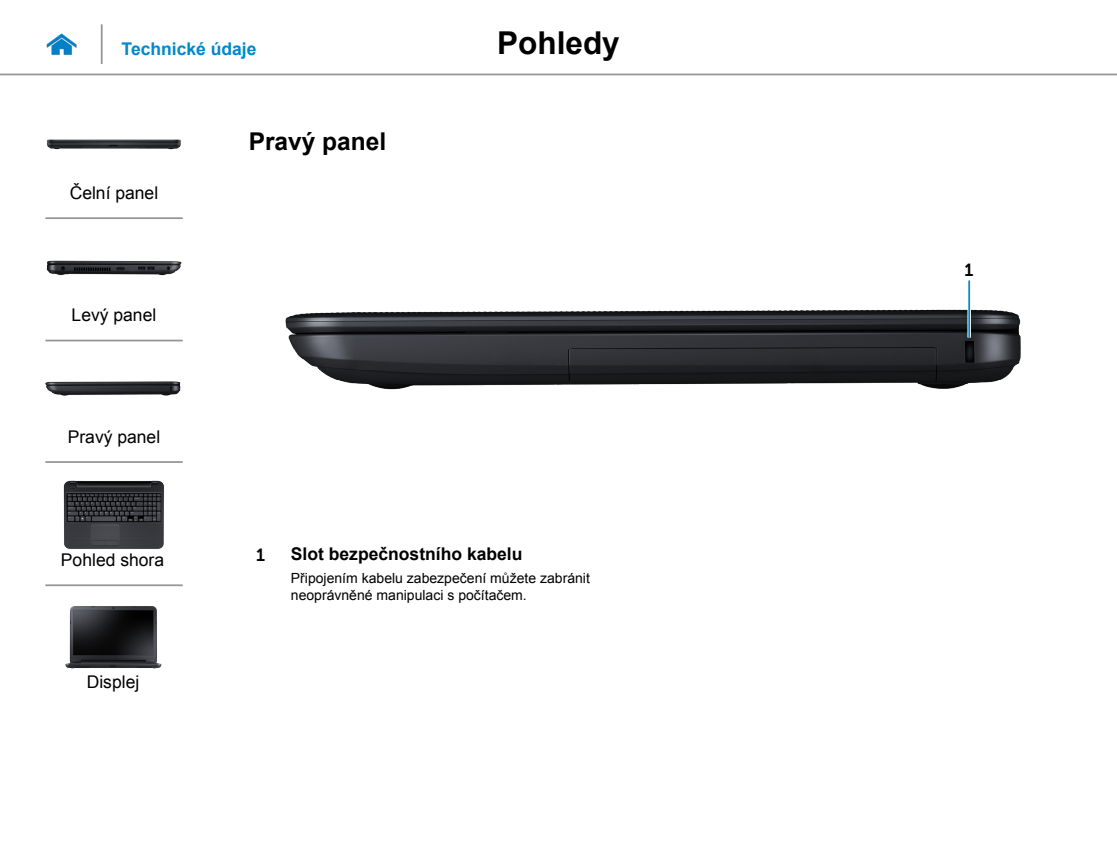
<style>
.page{position:relative;width:1117px;height:844px;background:#fff}
.page>*{position:absolute;margin:0;border:0;box-sizing:border-box;transform-origin:0 0}
.t1{font:700 31.5px "Arial";color:#000}
.Head2{font:700 24.5px "Arial";color:#000}
.t2{font:17.5px "Arial";color:#000}
.Callout_Head{font:700 17.5px "Arial";color:#000}
.t3{font:700 17.5px "Arial";color:#0087cc}
.Callout-L{font:17.5px "Museo Sans For Dell 700";color:#000}
.Callout_description{font:14px/17.5px "Arial";color:#000}
</style>
<div class="page">
<hr style="left:0;top:74px;width:1116px;height:1px;background:#939598">
<img style="left:46px;top:33px;width:31px;height:23px">
<img style="left:285px;top:287px;width:736px;height:103px">
<hr style="left:967px;top:280px;width:3px;height:57px;background:#fff">
<hr style="left:968px;top:280px;width:1px;height:57px;background:#0087cc">
<hr style="left:101px;top:24px;width:2px;height:40px;background:#939598">
<img style="left:45px;top:381px;width:136px;height:15px">
<img style="left:64px;top:480px;width:100px;height:69px">
<hr style="left:45px;top:217px;width:138px;height:2px;background:#939598">
<hr style="left:45px;top:339px;width:138px;height:2px;background:#939598">
<hr style="left:45px;top:461px;width:138px;height:2px;background:#939598">
<hr style="left:45px;top:584px;width:138px;height:2px;background:#939598">
<img style="left:46px;top:139px;width:135px;height:11px">
<img style="left:46px;top:260px;width:136px;height:16px">
<img style="left:65px;top:606px;width:97px;height:63px">
<p class="t3" style="left:122px;top:37px;width:136px">Technické údaje</p>
<h1 class="t1" style="left:497px;top:22px;width:124px">Pohledy</h1>
<p class="t2" style="left:70px;top:181px;width:90px">Čelní panel</p>
<p class="t2" style="left:72px;top:303px;width:86px">Levý panel</p>
<p class="t2" style="left:68px;top:425px;width:94px">Pravý panel</p>
<p class="t2" style="left:61px;top:548px;width:105px">Pohled shora</p>
<p class="t2" style="left:87px;top:670px;width:54px">Displej</p>
<p class="Head2" style="left:249px;top:125px;width:139px">Pravý panel</p>
<p class="Callout-L" style="left:256px;top:544px;width:10px">1</p>
<p class="Callout_Head" style="left:291px;top:542px;width:233px">Slot bezpečnostního kabelu</p>
<p class="Callout_description" style="left:291px;top:569px;width:300px">Připojením kabelu zabezpečení můžete zabránit neoprávněné manipulaci s počítačem.</p>
<p class="Callout-L" style="left:964px;top:260px;width:10px">1</p>
</div>
